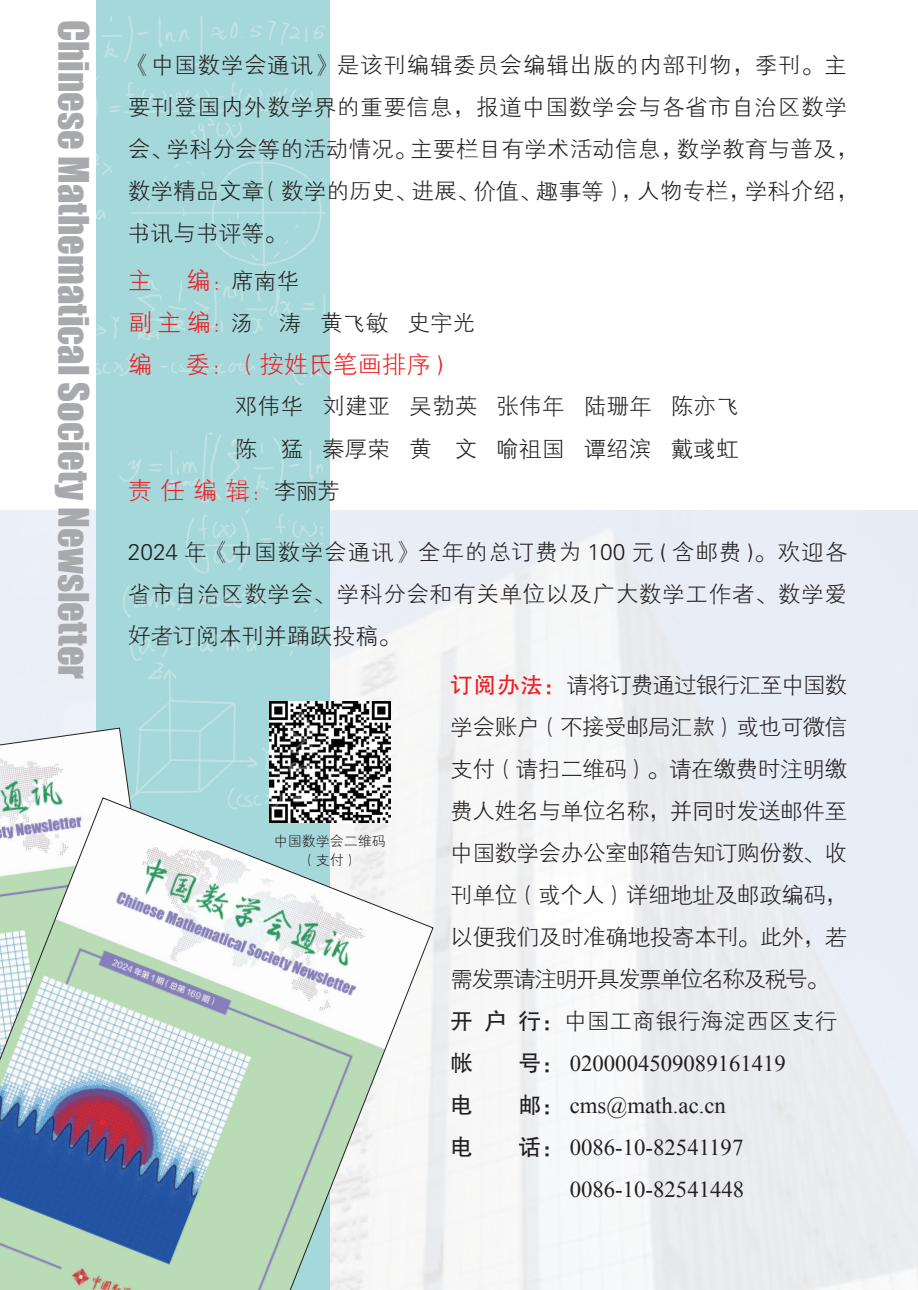
<style>
.page{position:relative;width:918px;height:1290px;background:#fff}
.page>*{position:absolute;margin:0;border:0;box-sizing:border-box;transform-origin:0 0}
.t1{font:38.5px "Impact";color:#a8a9ad}
.t2{font:24.5px "FZXH1 K GBK1 0";color:#ee1d23}
.t3{font:22.75px/42px "FZXH1 K GBK1 0";letter-spacing:-.03em;color:#231f20}
.t4{font:22.75px/42px "FZXH1 K GBK1 0";letter-spacing:.02em;color:#231f20}
.t5{font:22.75px/42px "FZXH1 K GBK1 0";color:#231f20}
.t6{font:22.75px/42px "Times New Roman";color:#231f20;text-align:right}
.t7{font:22.75px "FZHTK GBK1 0";color:#231f20}
.t8{font:14px/19.2px "FZXH1 K GBK1 0";color:#231f20;text-align:center}
.s1{font-size:24.5px;color:#ee1d23}
.s2{font-size:22.75px;color:#231f20}
.s3{font-family:"FZHTK GBK1 0";color:#ee1d23}
.s4{font-family:"FZHTK GBK1 0"}
</style>
<div class="page">
<img style="left:0;top:511px;width:918px;height:779px">
<div style="left:97px;top:0;width:233px;height:1290px;background:#a5d8da"></div>
<img style="left:323px;top:701px;width:67px;height:96px">
<img style="left:97px;top:16px;width:227px;height:369px">
<img style="left:117px;top:432px;width:206px;height:365px">
<svg style="left:0;top:728px;width:189px;height:69px"></svg>
<svg style="left:0;top:797px;width:433px;height:493px"></svg>
<h1 class="t1" style="left:104px;top:20px;width:661px;rotate:90deg">Chinese Mathematical Society Newsletter</h1>
<p class="t4" style="left:128px;top:44px;width:732px">《中国数学会通讯》是该刊编辑委员会编辑出版的内部刊物，季刊。主要刊登国内外数学界的重要信息，报道中国数学会与各省市自治区数学会、学科分会等的活动情况。主要栏目有学术活动信息，数学教育与普及，数学精品文章（数学的历史、进展、价值、趣事等），人物专栏，学科介绍，书讯与书评等。</p>
<p class="t2" style="left:128px;top:267px;width:26px">主</p>
<p class="t5" style="left:128px;top:260px;width:349px;text-indent:58px"><span class="s1">编：</span>席南华<br><span class="s1">副 主 编：</span>汤 涛 黄飞敏 史宇光</p>
<p class="t2" style="left:128px;top:351px;width:26px">编</p>
<p class="t2" style="left:186px;top:351px;width:260px">委：（按姓氏笔画排序 )</p>
<p class="t5" style="left:235px;top:385px;width:528px;line-height:42.9px">邓伟华 刘建亚 吴勃英 张伟年 陆珊年 陈亦飞陈 猛 秦厚荣 黄 文 喻祖国 谭绍滨 戴彧虹　</p>
<p class="t2" style="left:128px;top:477px;width:214px">责任编辑：<span class="s2">李丽芳</span></p>
<p class="t5" style="left:128px;top:531px;width:721px;text-align:justify">2024 年《中国数学会通讯》全年的总订费为 100 元 ( 含邮费 )。欢迎各省市自治区数学会、学科分会和有关单位以及广大数学工作者、数学爱好者订阅本刊并踊跃投稿。</p>
<p class="t8" style="left:274px;top:832px;width:113px">中国数学会二维码（支付）</p>
<p class="t3" style="left:450px;top:665px;width:398px"><span class="s3">订阅办法：</span>请将订费通过银行汇至中国数学会账户（不接受邮局汇款）或也可微信支付（请扫二维码）。请在缴费时注明缴费人姓名与单位名称，并同时发送邮件至中国数学会办公室邮箱告知订购份数、收刊单位（或个人）详细地址及邮政编码，以便我们及时准确地投寄本刊。此外，若需发票请注明开具发票单位名称及税号。<span class="s4">开 户 行：</span>中国工商银行海淀西区支行</p>
<p class="t7" style="left:450px;top:1051px;width:24px">帐</p>
<p class="t6" style="left:518px;top:1042px;width:269px"><span class="s4">号：</span> 0200004509089161419</p>
<p class="t7" style="left:450px;top:1093px;width:24px">电</p>
<p class="t6" style="left:518px;top:1084px;width:209px"><span class="s4">邮：</span> cms@math.ac.cn</p>
<p class="t7" style="left:450px;top:1135px;width:24px">电</p>
<p class="t6" style="left:518px;top:1126px;width:227px"><span class="s4">话：</span> 0086-10-82541197<br>0086-10-82541448</p>
</div>
